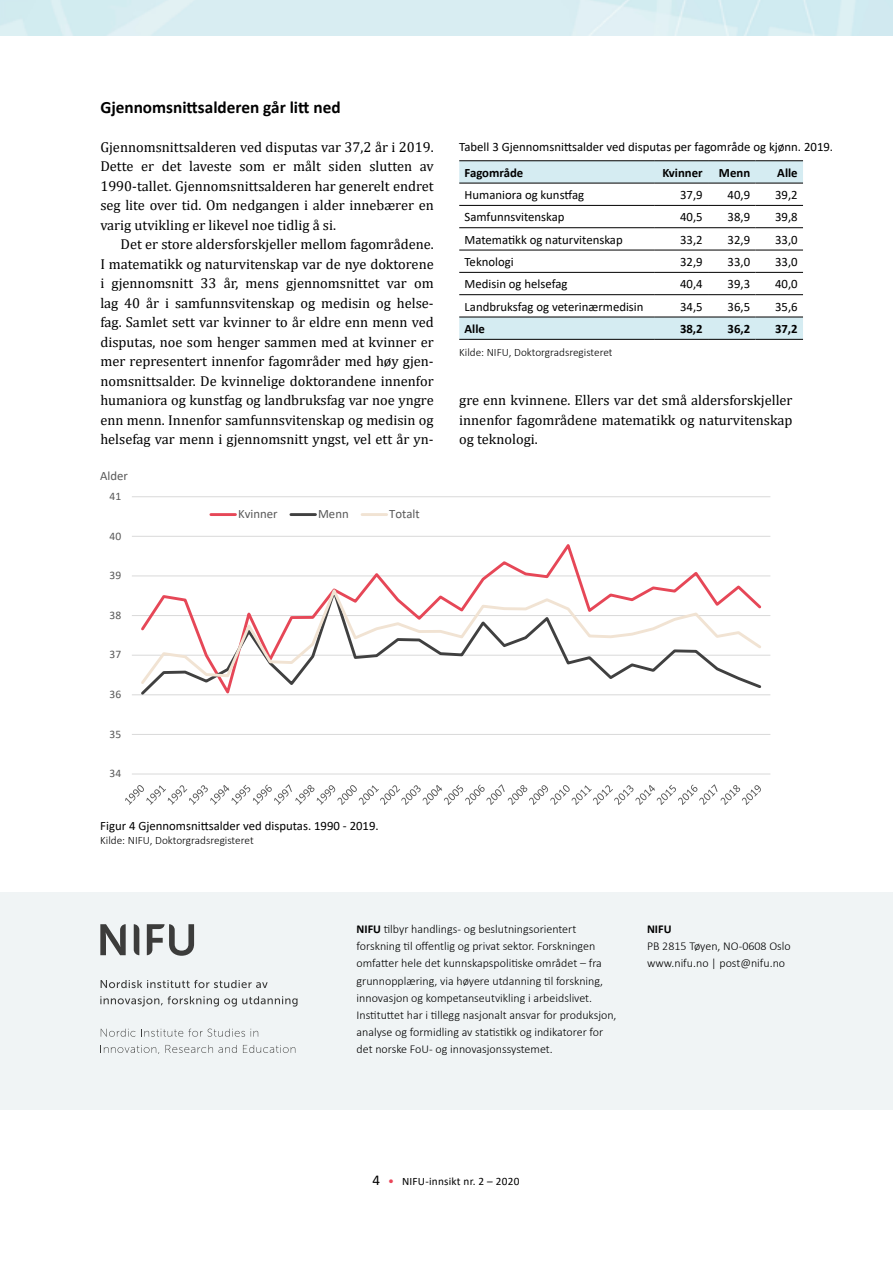
<style>
.page{position:relative;width:893px;height:1263px;background:#fff}
.page>*{position:absolute;margin:0;border:0;box-sizing:border-box;transform-origin:0 0}
.t1{font:700 17.25px "Calibri";color:#000}
.t2{font:14.4px/19.5px "Cambria";color:#000;text-align:justify}
.t3{font:12.75px "Calibri";color:#000}
.t4{font:12.75px "Calibri Bold 2";color:#000}
.t5{font:12.75px "Calibri 2";color:#595959}
.t6{font:700 12.75px "Calibri";color:#000}
.t7{font:12px/17.1px "Calibri Light 2";color:#000}
.t8{font:12px "Calibri Bold 2";color:#000}
.t9{font:11.55px "Calibri 2";color:#595959}
.t10{font:300 11.25px "Calibri";color:#000}
.t11{font:11.25px "Calibri 2";letter-spacing:.02em;color:#000}
.s1{font-family:"Cambria 2"}
.s2{font-family:"Calibri Bold 2"}
.s3{font-family:"Calibri";font-size:15px}
.s4{font-size:12px;color:#e94558}
</style>
<div class="page">
<img style="left:0;top:0;width:893px;height:36px">
<div style="left:0;top:893px;width:893px;height:217px;background:#f0f4f5"></div>
<svg style="left:134px;top:924px;width:5px;height:31px"></svg>
<svg style="left:100px;top:924px;width:26px;height:31px"></svg>
<svg style="left:147px;top:924px;width:47px;height:32px"></svg>
<svg style="left:101px;top:980px;width:167px;height:8px"></svg>
<svg style="left:100px;top:996px;width:198px;height:10px"></svg>
<svg style="left:101px;top:1028px;width:144px;height:9px"></svg>
<svg style="left:251px;top:1029px;width:7px;height:8px"></svg>
<svg style="left:103px;top:1045px;width:56px;height:9px"></svg>
<svg style="left:165px;top:1045px;width:72px;height:8px"></svg>
<svg style="left:243px;top:1045px;width:52px;height:8px"></svg>
<svg style="left:459px;top:161px;width:344px;height:178px;background:#d0e7ed"></svg>
<svg style="left:459px;top:184px;width:344px;height:133px"></svg>
<hr style="left:459px;top:160px;width:196px;height:1px;background:#000">
<hr style="left:655px;top:160px;width:53px;height:1px;background:#000">
<hr style="left:708px;top:160px;width:47px;height:1px;background:#000">
<hr style="left:755px;top:160px;width:48px;height:1px;background:#000">
<hr style="left:459px;top:183px;width:196px;height:1px;background:#000">
<hr style="left:655px;top:183px;width:53px;height:1px;background:#000">
<hr style="left:708px;top:183px;width:47px;height:1px;background:#000">
<hr style="left:755px;top:183px;width:48px;height:1px;background:#000">
<hr style="left:459px;top:205px;width:196px;height:1px;background:#000">
<hr style="left:655px;top:205px;width:53px;height:1px;background:#000">
<hr style="left:708px;top:205px;width:47px;height:1px;background:#000">
<hr style="left:755px;top:205px;width:48px;height:1px;background:#000">
<hr style="left:459px;top:227px;width:196px;height:1px;background:#000">
<hr style="left:655px;top:227px;width:53px;height:1px;background:#000">
<hr style="left:708px;top:227px;width:47px;height:1px;background:#000">
<hr style="left:755px;top:227px;width:48px;height:1px;background:#000">
<hr style="left:459px;top:250px;width:196px;height:1px;background:#000">
<hr style="left:655px;top:250px;width:53px;height:1px;background:#000">
<hr style="left:708px;top:250px;width:47px;height:1px;background:#000">
<hr style="left:755px;top:250px;width:48px;height:1px;background:#000">
<hr style="left:459px;top:272px;width:196px;height:1px;background:#000">
<hr style="left:655px;top:272px;width:53px;height:1px;background:#000">
<hr style="left:708px;top:272px;width:47px;height:1px;background:#000">
<hr style="left:755px;top:272px;width:48px;height:1px;background:#000">
<hr style="left:459px;top:294px;width:196px;height:1px;background:#000">
<hr style="left:655px;top:294px;width:53px;height:1px;background:#000">
<hr style="left:708px;top:294px;width:47px;height:1px;background:#000">
<hr style="left:755px;top:294px;width:48px;height:1px;background:#000">
<hr style="left:459px;top:317px;width:196px;height:1px;background:#000">
<hr style="left:655px;top:317px;width:53px;height:1px;background:#000">
<hr style="left:708px;top:317px;width:47px;height:1px;background:#000">
<hr style="left:755px;top:317px;width:48px;height:1px;background:#000">
<hr style="left:459px;top:339px;width:196px;height:1px;background:#000">
<hr style="left:655px;top:339px;width:53px;height:1px;background:#000">
<hr style="left:708px;top:339px;width:47px;height:1px;background:#000">
<hr style="left:755px;top:339px;width:48px;height:1px;background:#000">
<hr style="left:132px;top:734px;width:638px;height:1px;background:#d9d9d9">
<hr style="left:132px;top:694px;width:638px;height:1px;background:#d9d9d9">
<hr style="left:132px;top:655px;width:638px;height:1px;background:#d9d9d9">
<hr style="left:132px;top:615px;width:638px;height:1px;background:#d9d9d9">
<hr style="left:132px;top:575px;width:638px;height:1px;background:#d9d9d9">
<hr style="left:132px;top:536px;width:638px;height:1px;background:#d9d9d9">
<hr style="left:132px;top:496px;width:638px;height:1px;background:#d9d9d9">
<hr style="left:132px;top:773px;width:638px;height:1px;background:#d9d9d9">
<svg style="left:139px;top:544px;width:625px;height:152px"></svg>
<svg style="left:138px;top:582px;width:625px;height:114px"></svg>
<svg style="left:138px;top:583px;width:626px;height:104px"></svg>
<svg style="left:125px;top:784px;width:636px;height:21px"></svg>
<hr style="left:211px;top:513px;width:24px;height:3px;background:#e64757">
<hr style="left:291px;top:513px;width:24px;height:3px;background:#404040">
<hr style="left:362px;top:513px;width:25px;height:3px;background:#f1e3d3">
<p class="t1" style="left:100px;top:95px;width:242px">Gjennomsnittsalderen går litt ned</p>
<p class="t2" style="left:100px;top:137px;width:335px">Gjennomsnittsalderen ved disputas var 37,2 år i 2019.<br>Dette er det laveste som er målt siden slutten av 1990-tallet. Gjennomsnittsalderen har generelt endret seg lite over tid. Om nedgangen i alder innebærer en varig utvikling er likevel noe tidlig å si.</p>
<p class="t2" style="left:100px;top:234px;width:335px;text-indent:20px">Det er store aldersforskjeller mellom fagområdene.<br>I matematikk og naturvitenskap var de nye doktorene i gjennomsnitt 33 år, mens gjennomsnittet var om lag 40 år i samfunnsvitenskap og medisin og helse&shy;fag. Samlet sett var kvinner to år eldre enn menn ved disputas, noe som henger sammen med at kvinner er mer representert innenfor fagområder med høy gjen&shy;nomsnittsalder. De kvinnelige doktorandene innenfor humaniora og kunstfag og landbruksfag var noe yngre enn menn. Innenfor samfunnsvitenskap og medisin og helsefag var menn i gjennomsnitt yngst, vel ett år yn<span class="s1">-</span></p>
<p class="t5" style="left:100px;top:467px;width:29px">Alder</p>
<p class="t9" style="left:110px;top:488px;width:13px">41</p>
<p class="t9" style="left:110px;top:528px;width:13px">40</p>
<p class="t9" style="left:110px;top:567px;width:13px">39</p>
<p class="t9" style="left:110px;top:607px;width:13px">38</p>
<p class="t9" style="left:110px;top:646px;width:13px">37</p>
<p class="t9" style="left:110px;top:686px;width:13px">36</p>
<p class="t9" style="left:110px;top:726px;width:13px">35</p>
<p class="t9" style="left:110px;top:765px;width:13px">34</p>
<p class="t5" style="left:238px;top:505px;width:41px">Kvinner</p>
<p class="t5" style="left:318px;top:505px;width:32px">Menn</p>
<p class="t5" style="left:389px;top:505px;width:32px">Totalt</p>
<p class="t3" style="left:100px;top:816px;width:280px">Figur 4 Gjennomsnittsalder ved disputas. 1990 - 2019.</p>
<p class="t10" style="left:100px;top:833px;width:155px">Kilde: NIFU, Doktorgradsregisteret</p>
<p class="t3" style="left:459px;top:138px;width:375px">Tabell 3 Gjennomsnittsalder ved disputas per fagområde og kjønn. 2019.</p>
<p class="t4" style="left:465px;top:163px;width:60px">Fagområde</p>
<p class="t4" style="left:662px;top:163px;width:42px">Kvinner</p>
<p class="t4" style="left:719px;top:163px;width:33px">Menn</p>
<p class="t4" style="left:777px;top:163px;width:22px">Alle</p>
<p class="t3" style="left:465px;top:186px;width:121px">Humaniora og kunstfag</p>
<p class="t3" style="left:680px;top:186px;width:24px">37,9</p>
<p class="t3" style="left:728px;top:186px;width:24px">40,9</p>
<p class="t3" style="left:775px;top:186px;width:24px">39,2</p>
<p class="t3" style="left:465px;top:208px;width:102px">Samfunnsvitenskap</p>
<p class="t3" style="left:680px;top:208px;width:24px">40,5</p>
<p class="t3" style="left:728px;top:208px;width:24px">38,9</p>
<p class="t3" style="left:775px;top:208px;width:24px">39,8</p>
<p class="t3" style="left:465px;top:231px;width:160px">Matematikk og naturvitenskap</p>
<p class="t3" style="left:680px;top:231px;width:24px">33,2</p>
<p class="t3" style="left:728px;top:231px;width:24px">32,9</p>
<p class="t3" style="left:775px;top:231px;width:24px">33,0</p>
<p class="t3" style="left:465px;top:253px;width:51px">Teknologi</p>
<p class="t3" style="left:680px;top:253px;width:24px">32,9</p>
<p class="t3" style="left:728px;top:253px;width:24px">33,0</p>
<p class="t3" style="left:775px;top:253px;width:24px">33,0</p>
<p class="t3" style="left:465px;top:275px;width:104px">Medisin og helsefag</p>
<p class="t3" style="left:680px;top:275px;width:24px">40,4</p>
<p class="t3" style="left:728px;top:275px;width:24px">39,3</p>
<p class="t3" style="left:775px;top:275px;width:24px">40,0</p>
<p class="t3" style="left:465px;top:297px;width:181px">Landbruksfag og veterinærmedisin</p>
<p class="t3" style="left:680px;top:297px;width:24px">34,5</p>
<p class="t3" style="left:728px;top:297px;width:24px">36,5</p>
<p class="t3" style="left:775px;top:297px;width:24px">35,6</p>
<p class="t4" style="left:465px;top:320px;width:22px">Alle</p>
<p class="t6" style="left:680px;top:320px;width:24px">38,2</p>
<p class="t6" style="left:727px;top:320px;width:24px">36,2</p>
<p class="t6" style="left:775px;top:320px;width:24px">37,2</p>
<p class="t10" style="left:459px;top:345px;width:155px">Kilde: NIFU, Doktorgradsregisteret</p>
<p class="t2" style="left:459px;top:390px;width:335px">gre enn kvinnene. Ellers var det små aldersforskjeller innenfor fagområdene matematikk og naturvitenskap og teknologi.</p>
<p class="t7" style="left:357px;top:920px;width:261px"><span class="s2">NIFU</span> tilbyr handlings- og beslutningsorientert forskning til offentlig og privat sektor. Forskningen omfatter hele det kunnskapspolitiske området – fra grunnopplæring, via høyere utdanning til forskning, innovasjon og kompetanseutvikling i arbeidslivet.<br>Instituttet har i tillegg nasjonalt ansvar for produksjon, analyse og formidling av statistikk og indikatorer for det norske FoU- og innovasjonssystemet.</p>
<p class="t8" style="left:647px;top:921px;width:26px">NIFU</p>
<p class="t7" style="left:647px;top:938px;width:145px">PB 2815 Tøyen, NO-0608 Oslo www.nifu.no | post@nifu.no</p>
<p class="t11" style="left:373px;top:1173px;width:148px"><span class="s3">4</span> <span class="s4">•</span> NIFU-innsikt nr. 2 – 2020</p>
</div>
